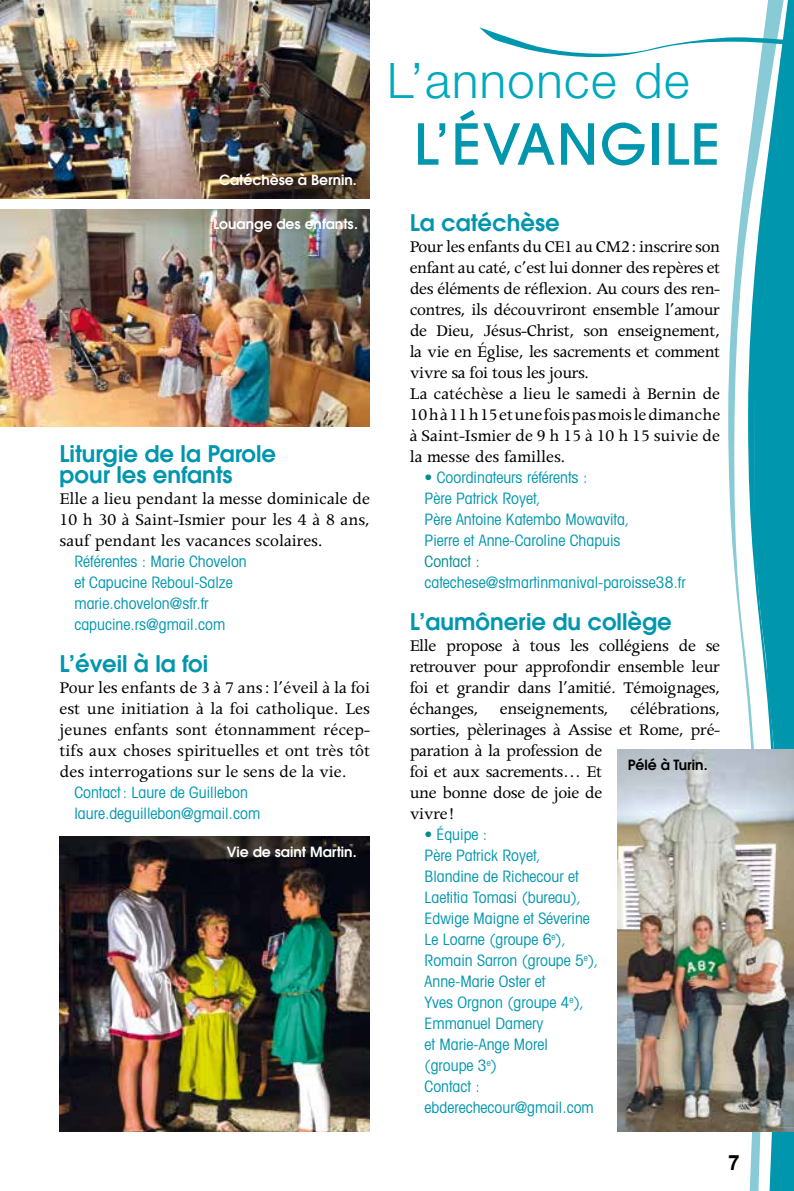
<style>
.page{position:relative;width:794px;height:1191px;background:#fff}
.page>*{position:absolute;margin:0;border:0;box-sizing:border-box;transform-origin:0 0}
.t1{font:500 56px "Avant Garde";letter-spacing:.03em;color:#0096ae}
.t2{font:300 49px "Helvetica Neue";letter-spacing:.03em;color:#00a9bd}
.t3{font:600 22.75px/21px "Avant Garde";color:#0096ae}
.t4{font:700 21px "Arial";color:#000}
.t5{font:18.38px/21px "Apollo";letter-spacing:-.02em;color:#000;text-align:justify}
.t6{font:condensed 15.75px/21px "Avant Garde";color:#0096ae}
.t7{font:condensed 15.75px "Avant Garde";color:#048b8e}
.t8{font:600 14px "Avant Garde";color:#fff}
.t9{font:600 14px "Avant Garde";color:#000}
.s1{color:#048b8e}
</style>
<div class="page">
<div style="left:788px;top:0;width:6px;height:1191px;background:#0096ae"></div>
<svg style="left:728px;top:0;width:60px;height:1191px"></svg>
<svg style="left:479px;top:27px;width:315px;height:30px"></svg>
<img style="left:0;top:210px;width:370px;height:217px">
<img style="left:0;top:0;width:370px;height:198px">
<img style="left:617px;top:749px;width:177px;height:383px">
<img style="left:60px;top:836px;width:310px;height:295px">
<p class="t8" style="left:219px;top:171px;width:139px">Catéchèse à Bernin.</p>
<p class="t8" style="left:213px;top:215px;width:146px">Louange des enfants.</p>
<p class="t3" style="left:60px;top:443px;width:218px">Liturgie de la Parole pour les enfants</p>
<p class="t5" style="left:60px;top:489px;width:312px">Elle a lieu pendant la messe dominicale de 10 h 30 à Saint-Ismier pour les 4 à 8 ans, sauf pendant les vacances scolaires.</p>
<p class="t6" style="left:74px;top:550px;width:174px">Référentes : Marie Chovelon et Capucine Reboul-Salze marie.chovelon@sfr.fr capucine.rs@gmail.com</p>
<p class="t3" style="left:60px;top:653px;width:150px">L’éveil à la foi</p>
<p class="t5" style="left:60px;top:678px;width:312px">Pour les enfants de 3 à 7 ans: l’éveil à la foi est une initiation à la foi catholique. Les jeunes enfants sont étonnamment récep&shy;tifs aux choses spirituelles et ont très tôt des interrogations sur le sens de la vie.</p>
<p class="t6" style="left:74px;top:781px;width:187px">Contact: Laure de Guillebon laure.deguillebon@gmail.com</p>
<p class="t8" style="left:227px;top:843px;width:131px">Vie de saint Martin.</p>
<h2 class="t2" style="left:387px;top:50px;width:304px">L’annonce de</h2>
<h1 class="t1" style="left:413px;top:110px;width:308px">L’ÉVANGILE</h1>
<p class="t3" style="left:410px;top:212px;width:151px">La catéchèse</p>
<p class="t5" style="left:410px;top:237px;width:312px;text-align:left">Pour les enfants du CE1 au CM2: inscrire son enfant au caté, c’est lui donner des repères et des éléments de réflexion. Au cours des ren&shy;contres, ils découvriront ensemble l’amour de Dieu, Jésus-Christ, son enseignement, la vie en Église, les sacrements et comment vivre sa foi tous les jours.<br>La catéchèse a lieu le samedi à Bernin de 10 h à 11 h 15 et une fois pas mois le dimanche à Saint-Ismier de 9 h 15 à 10 h 15 suivie de la messe des familles.</p>
<p class="t6" style="left:424px;top:466px;width:206px"><span class="s1">•</span> Coordinateurs référents :<br>Père Patrick Royet,<br>Père Antoine Katembo Mowavita,<br>Pierre et Anne-Caroline Chapuis</p>
<p class="t7" style="left:424px;top:552px;width:57px">Contact :</p>
<p class="t6" style="left:424px;top:571px;width:263px">catechese@stmartinmanival-paroisse38.fr</p>
<p class="t3" style="left:410px;top:611px;width:263px">L’aumônerie du collège</p>
<p class="t5" style="left:410px;top:636px;width:312px;text-align:left">Elle propose à tous les collégiens de se retrouver pour approfondir ensemble leur foi et grandir dans l’amitié. Témoignages, échanges, enseignements, célébrations, sorties, pèlerinages à Assise et Rome, pré&shy;paration à la profession de<br>foi et aux sacrements… Et<br>une bonne dose de joie de<br>vivre!</p>
<p class="t6" style="left:424px;top:823px;width:175px"><span class="s1">•</span> Équipe :<br>Père Patrick Royet,<br>Blandine de Richecour et<br>Laetitia Tomasi (bureau),<br>Edwige Maigne et Séverine<br>Le Loarne (groupe 6<sup>e</sup>),<br>Romain Sarron (groupe 5<sup>e</sup>),<br>Anne-Marie Oster et<br>Yves Orgnon (groupe 4<sup>e</sup>),<br>Emmanuel Damery<br>et Marie-Ange Morel (groupe 3<sup>e</sup>)<br>Contact : ebderechecour@gmail.com</p>
<p class="t9" style="left:628px;top:756px;width:81px">Pélé à Turin.</p>
<p class="t4" style="left:728px;top:1148px;width:13px">7</p>
</div>
